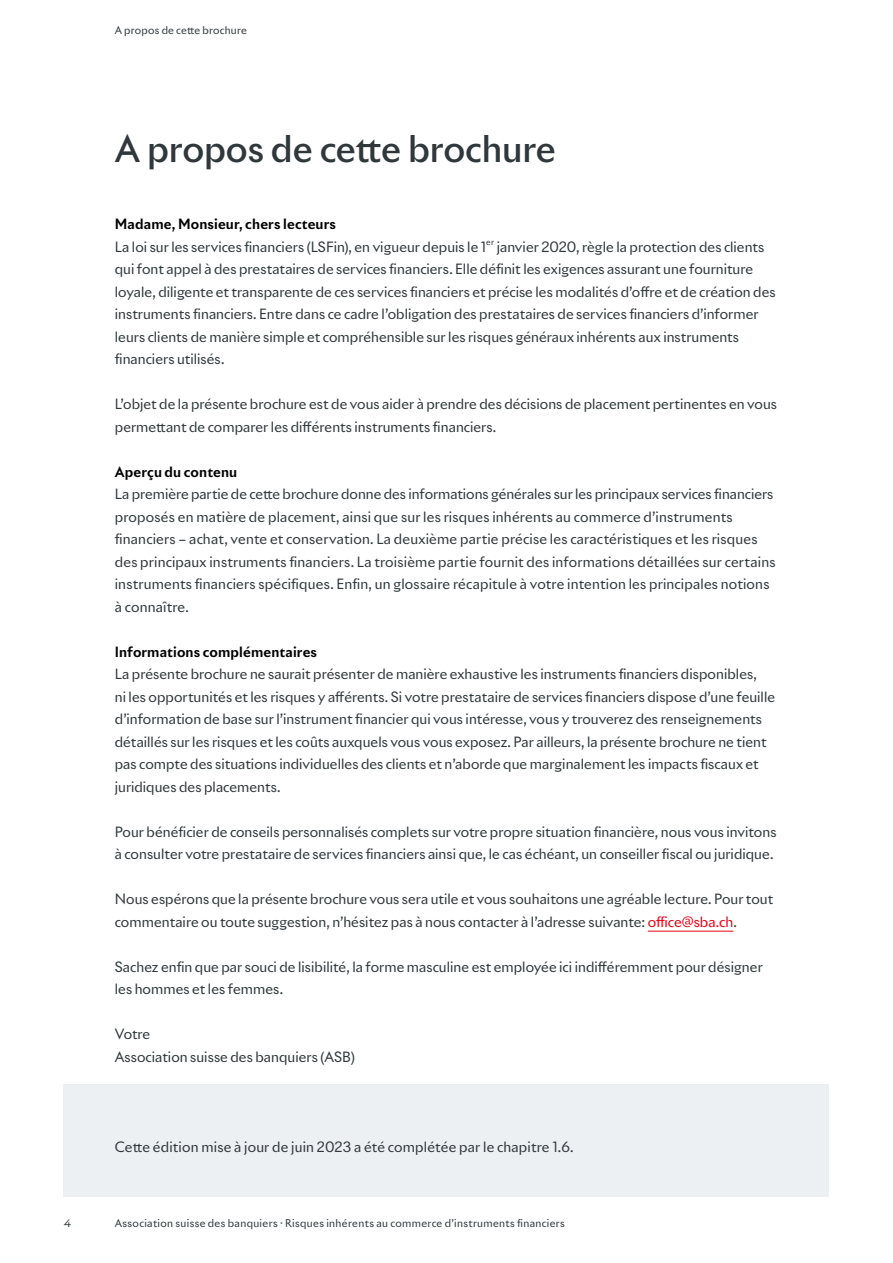
<style>
.page{position:relative;width:893px;height:1263px;background:#fff}
.page>*{position:absolute;margin:0;border:0;box-sizing:border-box;transform-origin:0 0}
.t1{font:500 36px "Riviera Nights";letter-spacing:-.005em;color:#30383b}
.t2{font:13.8px/22.5px "Riviera Nights";letter-spacing:.005em;color:#30383b}
.t3{font:700 13.8px "Riviera Nights";letter-spacing:.01em;color:#000}
.t4{font:10.5px "Riviera Nights";letter-spacing:.035em;color:#30383b}
.t5{font:8.4px "Riviera Nights";color:#30383b}
.s1{color:#e30613}
</style>
<div class="page">
<hr style="left:648px;top:931px;width:85px;height:1px;background:#e30613">
<div style="left:64px;top:1084px;width:765px;height:113px;background:#ecf0f2"></div>
<p class="t4" style="left:115px;top:23px;width:134px">A propos de cette brochure</p>
<h1 class="t1" style="left:115px;top:125px;width:443px">A propos de cette brochure</h1>
<p class="t3" style="left:115px;top:215px;width:223px">Madame, Monsieur, chers lecteurs</p>
<p class="t2" style="left:115px;top:235px;width:373px">La loi sur les services financiers (LSFin), en vigueur depuis le 1</p>
<p class="t5" style="left:486px;top:237px;width:9px">er</p>
<p class="t2" style="left:115px;top:235px;width:662px;text-indent:382px">janvier 2020, règle la protection des clients qui font appel à des prestataires de services financiers. Elle définit les exigences assurant une fourniture loyale, diligente et transparente de ces services financiers et précise les modalités d’offre et de création des instruments financiers. Entre dans ce cadre l’obligation des prestataires de services financiers d’informer leurs clients de manière simple et compréhensible sur les risques généraux inhérents aux instruments financiers utilisés.</p>
<p class="t2" style="left:115px;top:393px;width:664px">L’objet de la présente brochure est de vous aider à prendre des décisions de placement pertinentes en vous permettant de comparer les différents instruments financiers.</p>
<p class="t3" style="left:115px;top:463px;width:124px">Aperçu du contenu</p>
<p class="t2" style="left:115px;top:483px;width:662px">La première partie de cette brochure donne des informations générales sur les principaux services financiers proposés en matière de placement, ainsi que sur les risques inhérents au commerce d’instruments financiers – achat, vente et conservation. La deuxième partie précise les caractéristiques et les risques des principaux instruments financiers. La troisième partie fournit des informations détaillées sur certains instruments financiers spécifiques. Enfin, un glossaire récapitule à votre intention les principales notions à connaître.</p>
<p class="t3" style="left:115px;top:643px;width:204px">Informations complémentaires</p>
<p class="t2" style="left:115px;top:663px;width:662px">La présente brochure ne saurait présenter de manière exhaustive les instruments financiers disponibles,<br>ni les opportunités et les risques y afférents. Si votre prestataire de services financiers dispose d’une feuille d’information de base sur l’instrument financier qui vous intéresse, vous y trouverez des renseignements détaillés sur les risques et les coûts auxquels vous vous exposez. Par ailleurs, la présente brochure ne tient pas compte des situations individuelles des clients et n’aborde que marginalement les impacts fiscaux et juridiques des placements.</p>
<p class="t2" style="left:115px;top:820px;width:663px">Pour bénéficier de conseils personnalisés complets sur votre propre situation financière, nous vous invitons à consulter votre prestataire de services financiers ainsi que, le cas échéant, un conseiller fiscal ou juridique.</p>
<p class="t2" style="left:115px;top:888px;width:660px">Nous espérons que la présente brochure vous sera utile et vous souhaitons une agréable lecture. Pour tout commentaire ou toute suggestion, n’hésitez pas à nous contacter à l’adresse suivante: <span class="s1">office@sba.ch</span>.</p>
<p class="t2" style="left:115px;top:955px;width:649px">Sachez enfin que par souci de lisibilité, la forme masculine est employée ici indifféremment pour désigner les hommes et les femmes.</p>
<p class="t2" style="left:115px;top:1023px;width:241px">Votre<br>Association suisse des banquiers (ASB)</p>
<p class="t2" style="left:115px;top:1135px;width:460px">Cette édition mise à jour de juin 2023 a été complétée par le chapitre 1.6.</p>
<p class="t4" style="left:64px;top:1217px;width:8px">4</p>
<p class="t4" style="left:115px;top:1217px;width:452px">Association suisse des banquiers · Risques inhérents au commerce d’instruments financiers</p>
</div>
